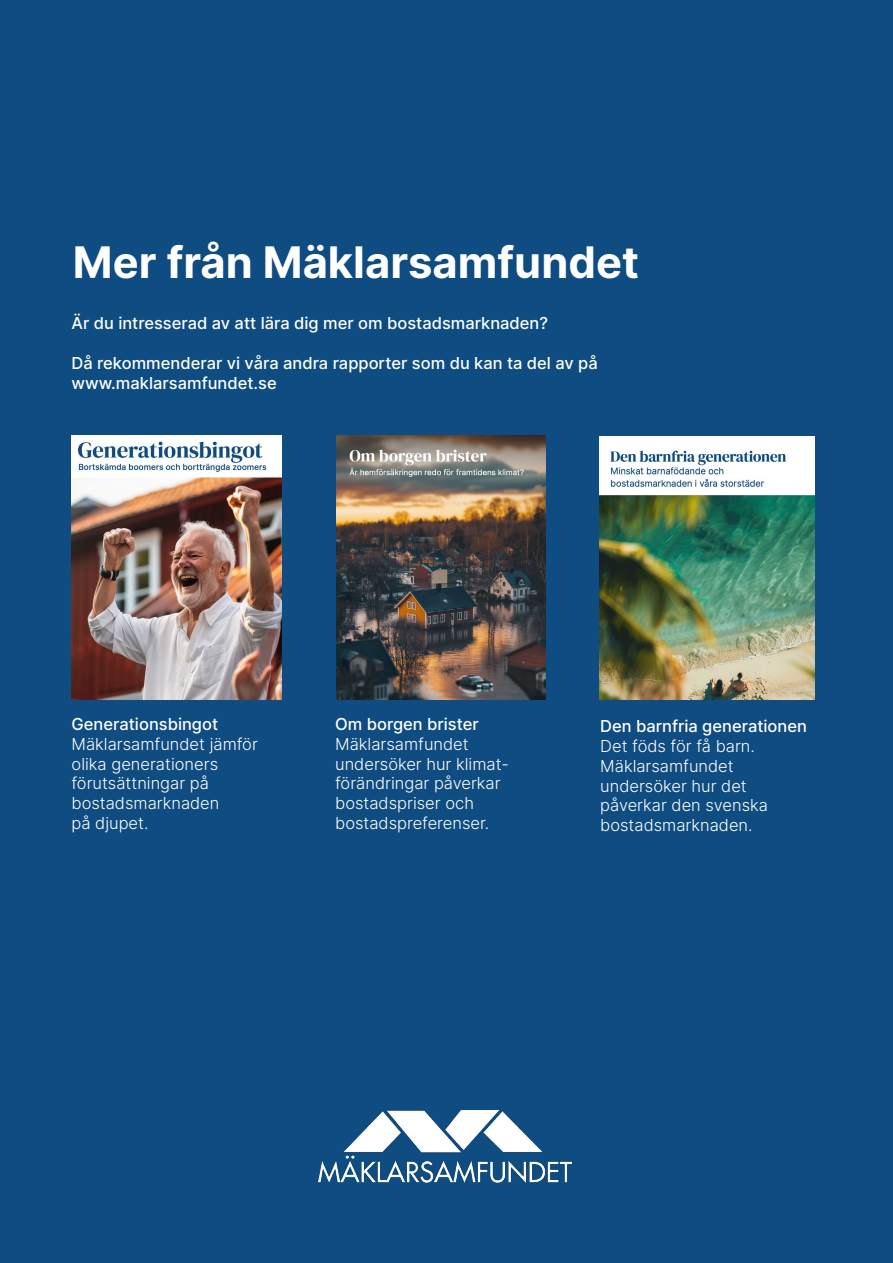
<style>
.page{position:relative;width:893px;height:1263px;background:#0f4c81}
.page>*{position:absolute;margin:0;border:0;box-sizing:border-box;transform-origin:0 0}
.t1{font:700 43.5px "Inter";color:#fff}
.t2{font:300 16.5px/19.8px "Inter";color:#fff}
.t3{font:500 16.5px/19.8px "Inter";color:#fff}
</style>
<div class="page">
<img style="left:318px;top:1110px;width:254px;height:72px">
<img style="left:71px;top:435px;width:210px;height:264px">
<img style="left:336px;top:435px;width:210px;height:264px">
<img style="left:600px;top:436px;width:215px;height:263px">
<h1 class="t1" style="left:73px;top:230px;width:567px">Mer från Mäklarsamfundet</h1>
<p class="t3" style="left:72px;top:313px;width:478px">Är du intresserad av att lära dig mer om bostadsmarknaden?</p>
<p class="t3" style="left:72px;top:353px;width:528px">Då rekommenderar vi våra andra rapporter som du kan ta del av på www.maklarsamfundet.se</p>
<p class="t3" style="left:72px;top:714px;width:148px">Generationsbingot</p>
<p class="t2" style="left:72px;top:734px;width:188px">Mäklarsamfundet jämför olika generationers förutsättningar på bostadsmarknaden<br>på djupet.</p>
<p class="t3" style="left:335px;top:714px;width:145px">Om borgen brister</p>
<p class="t2" style="left:335px;top:734px;width:175px">Mäklarsamfundet undersöker hur klimat&shy;förändringar påverkar bostadspriser och bostadspreferenser.</p>
<p class="t3" style="left:600px;top:716px;width:208px">Den barnfria generationen</p>
<p class="t2" style="left:600px;top:736px;width:169px">Det föds för få barn.<br>Mäklarsamfundet undersöker hur det påverkar den svenska bostadsmarknaden.</p>
</div>
